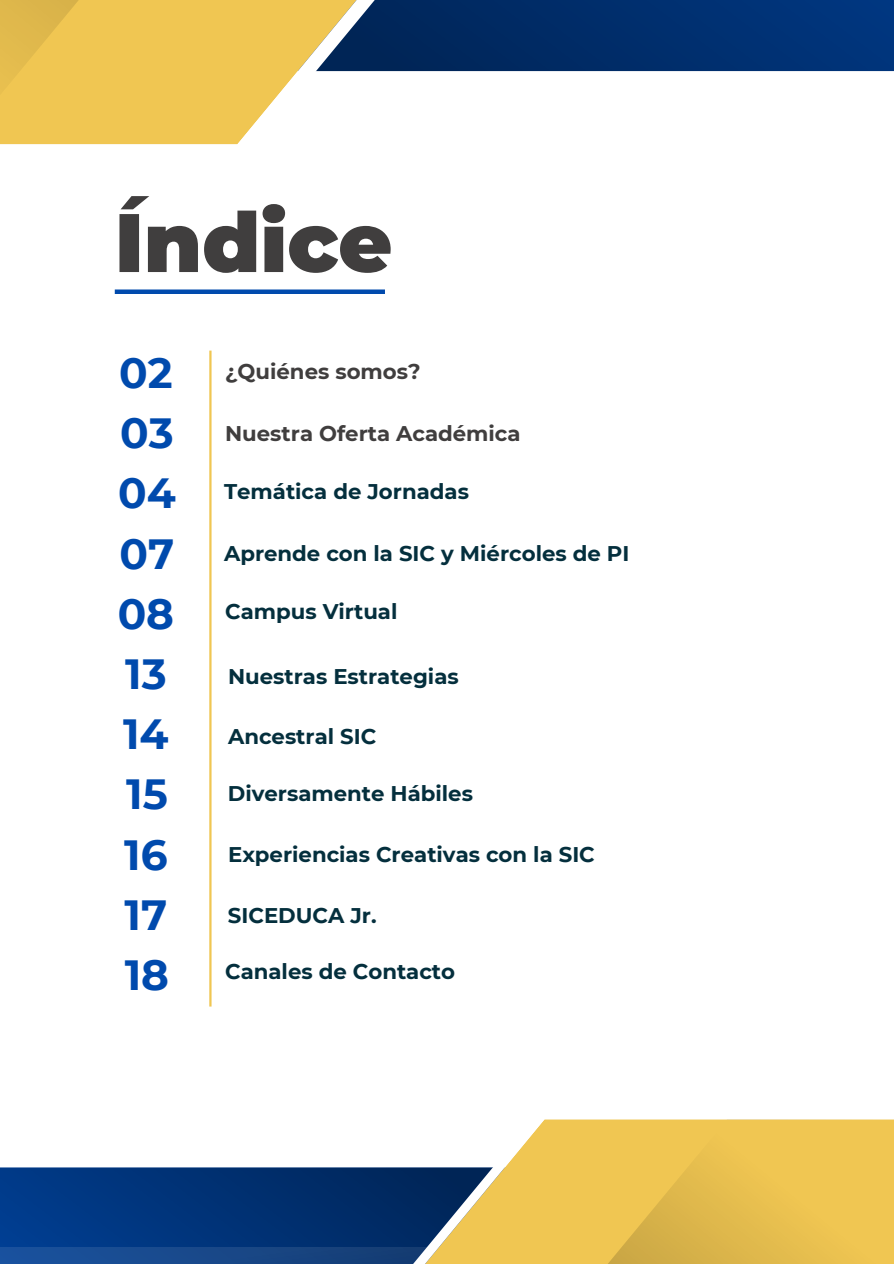
<style>
.page{position:relative;width:894px;height:1264px;background:#fff}
.page>*{position:absolute;margin:0;border:0;box-sizing:border-box;transform-origin:0 0}
.t1{font:900 82.8px "Montserrat";color:#403e3e}
.t2{font:700 42.15px "Montserrat";color:#004aad}
.t3{font:700 21.3px "Montserrat";color:#042f3d}
.t4{font:700 21.3px "Montserrat";color:#403e3e}
</style>
<div class="page">
<svg style="left:508px;top:0;width:385px;height:71px;fill:#003070"></svg>
<svg style="left:0;top:0;width:508px;height:145px;fill:#f0c652"></svg>
<svg style="left:0;top:1167px;width:366px;height:80px"></svg>
<svg style="left:0;top:1247px;width:366px;height:16px"></svg>
<svg style="left:366px;top:1119px;width:527px;height:144px;fill:#f0c652"></svg>
<div style="left:115px;top:289px;width:270px;height:5px;background:#004aad"></div>
<hr style="left:209px;top:350px;width:2px;height:656px;background:#f0c652">
<p class="t1" style="left:115px;top:192px;width:279px">Índice</p>
<p class="t2" style="left:119px;top:347px;width:55px">02</p>
<h1 class="t2" style="left:120px;top:407px;width:55px">03</h1>
<p class="t2" style="left:118px;top:467px;width:59px">04</p>
<p class="t2" style="left:119px;top:528px;width:56px">07</p>
<p class="t2" style="left:118px;top:588px;width:58px">08</p>
<p class="t2" style="left:125px;top:648px;width:43px">13</p>
<p class="t4" style="left:225px;top:358px;width:197px">¿Quiénes somos?</p>
<p class="t4" style="left:225px;top:420px;width:297px">Nuestra Oferta Académica</p>
<p class="t3" style="left:224px;top:478px;width:246px">Temática de Jornadas</p>
<p class="t3" style="left:224px;top:540px;width:407px">Aprende con la SIC y Miércoles de PI</p>
<p class="t3" style="left:225px;top:598px;width:174px">Campus Virtual</p>
<p class="t3" style="left:228px;top:663px;width:232px">Nuestras Estrategias</p>
<p class="t2" style="left:123px;top:708px;width:47px">14</p>
<p class="t3" style="left:228px;top:723px;width:150px">Ancestral SIC</p>
<p class="t2" style="left:126px;top:768px;width:43px">15</p>
<p class="t3" style="left:228px;top:780px;width:246px">Diversamente Hábiles</p>
<p class="t2" style="left:124px;top:828px;width:45px">16</p>
<p class="t3" style="left:228px;top:841px;width:368px">Experiencias Creativas con la SIC</p>
<p class="t2" style="left:124px;top:889px;width:44px">17</p>
<p class="t3" style="left:228px;top:901px;width:150px">SICEDUCA Jr.</p>
<p class="t2" style="left:125px;top:949px;width:46px">18</p>
<p class="t3" style="left:225px;top:958px;width:231px">Canales de Contacto</p>
</div>
